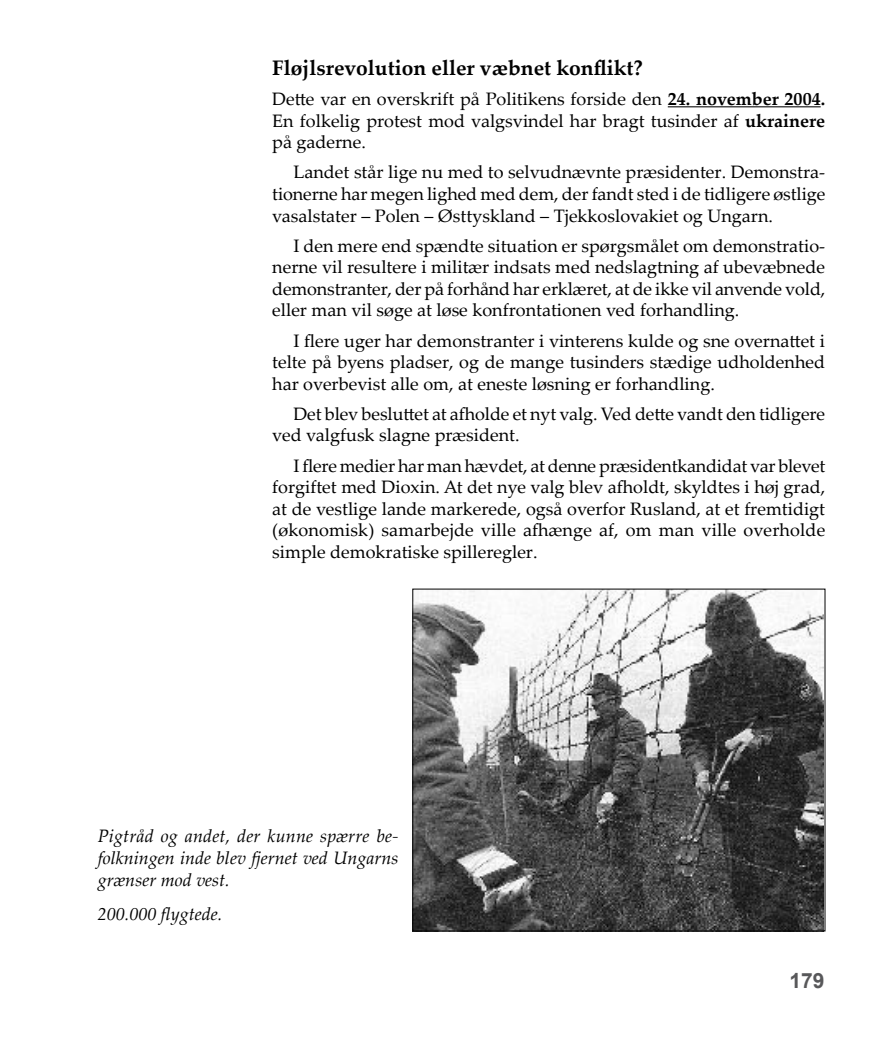
<style>
.page{position:relative;width:889px;height:1063px;background:#fff}
.page>*{position:absolute;margin:0;border:0;box-sizing:border-box;transform-origin:0 0}
.t1{font:700 21px "Palatino Linotype";color:#000}
.t2{font:700 21px "Arial";color:#58585a}
.t3{font:18px/21.6px "Palatino Linotype";color:#000;text-align:justify}
.t4{font:italic 18px/21.6px "Palatino Linotype";color:#000;text-align:justify}
.s1{font-weight:700}
</style>
<div class="page">
<hr style="left:668px;top:106px;width:152px;height:1px;background:#000">
<img style="left:414px;top:591px;width:409px;height:338px">
<div style="left:412px;top:589px;width:413px;height:342px;border:1px solid #000"></div>
<p class="t1" style="left:272px;top:53px;width:372px">Fløjlsrevolution eller væbnet konflikt?</p>
<p class="t3" style="left:272px;top:87px;width:554px">Dette var en overskrift på Politikens forside den <span class="s1">24. november 2004.<br></span>En folkelig protest mod valgsvindel har bragt tusinder af <span class="s1">ukrainere </span>på gaderne.</p>
<p class="t3" style="left:272px;top:161px;width:554px;text-indent:21px">Landet står lige nu med to selvudnævnte præsidenter. Demonstra&shy;tionerne har megen lighed med dem, der fandt sted i de tidligere østlige vasalstater – Polen – Østtyskland – Tjekkoslovakiet og Ungarn.</p>
<p class="t3" style="left:272px;top:234px;width:554px;text-indent:21px">I den mere end spændte situation er spørgsmålet om demonstratio&shy;nerne vil resultere i militær indsats med nedslagtning af ubevæbnede demonstranter, der på forhånd har erklæret, at de ikke vil anvende vold, eller man vil søge at løse konfrontationen ved forhandling.</p>
<p class="t3" style="left:272px;top:329px;width:554px;text-indent:21px">I flere uger har demonstranter i vinterens kulde og sne overnattet i telte på byens pladser, og de mange tusinders stædige udholdenhed har overbevist alle om, at eneste løsning er forhandling.</p>
<p class="t3" style="left:272px;top:402px;width:554px;text-indent:21px">Det blev besluttet at afholde et nyt valg. Ved dette vandt den tidligere ved valgfusk slagne præsident.</p>
<p class="t3" style="left:272px;top:454px;width:554px;text-indent:21px">I flere medier har man hævdet, at denne præsidentkandidat var blevet forgiftet med Dioxin. At det nye valg blev afholdt, skyldtes i høj grad, at de vestlige lande markerede, også overfor Rusland, at et fremtidigt (økonomisk) samarbejde ville afhænge af, om man ville overholde simple demokratiske spilleregler.</p>
<p class="t4" style="left:98px;top:825px;width:302px">Pigtråd og andet, der kunne spærre be&shy;folkningen inde blev fjernet ved Ungarns grænser mod vest.</p>
<p class="t4" style="left:98px;top:902px;width:126px">200.000 flygtede.</p>
<p class="t2" style="left:789px;top:967px;width:37px">179</p>
</div>
